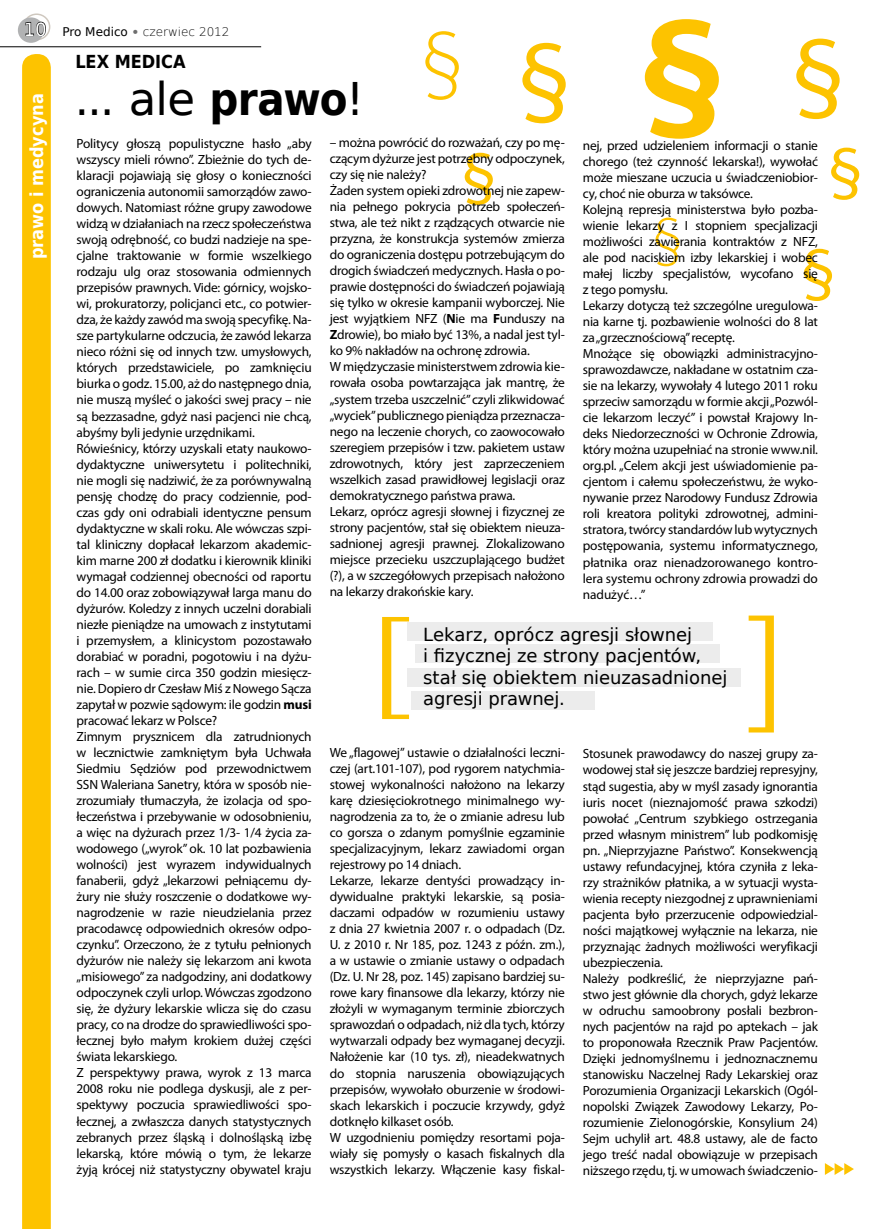
<style>
.page{position:relative;width:872px;height:1229px;background:#fff}
.page>*{position:absolute;margin:0;border:0;box-sizing:border-box;transform-origin:0 0}
.t1{font:45px "DejaVu Sans";color:#000}
.t2{font:18px/21.6px "DejaVu Sans";letter-spacing:-.005em;color:#000}
.t3{font:700 18px "DejaVu Sans Condensed";color:#fff}
.t4{font:700 18px "DejaVu Sans Condensed";letter-spacing:-.005em;color:#000}
.t5{font:13.35px/16px "Myriad Pro";letter-spacing:-.015em;color:#000}
.t6{font:200 12px "DejaVu Sans";color:#000}
.s1{font-weight:400;font-size:18px;color:#fff}
.s2{font-weight:400}
.s3{font-family:"Ottawa";font-weight:400;color:#6e6e6e}
.s4{font-family:"DejaVu Sans Condensed";font-weight:700}
.s5{font-weight:700}
</style>
<div class="page">
<div style="left:23px;top:13px;width:27px;height:27px;border:2px solid #cfc8bf;border-radius:50%"></div>
<div style="left:18px;top:17px;width:26px;height:26px;background:#b1b2b3;border-radius:50%"></div>
<hr style="left:0;top:47px;width:261px;height:1px;background:#000">
<svg style="left:25px;top:21px;width:21px;height:16px"></svg>
<div style="left:407px;top:668px;width:334px;height:19px;background:#ececec"></div>
<div style="left:415px;top:644px;width:304px;height:19px;background:#ececec"></div>
<div style="left:407px;top:622px;width:306px;height:19px;background:#ececec"></div>
<div style="left:411px;top:691px;width:184px;height:19px;background:#ececec"></div>
<svg style="left:22px;top:54px;width:29px;height:1175px;background:#fdc303"></svg>
<div style="left:30px;top:93px;width:13px;height:222px;background:#fdc300"></div>
<svg style="left:825px;top:1163px;width:29px;height:12px"></svg>
<svg style="left:522px;top:43px;width:44px;height:80px"></svg>
<svg style="left:465px;top:153px;width:28px;height:52px"></svg>
<svg style="left:425px;top:31px;width:34px;height:69px"></svg>
<svg style="left:655px;top:218px;width:24px;height:48px"></svg>
<svg style="left:645px;top:19px;width:74px;height:120px"></svg>
<svg style="left:796px;top:39px;width:43px;height:80px"></svg>
<svg style="left:804px;top:249px;width:28px;height:52px"></svg>
<svg style="left:831px;top:148px;width:28px;height:52px"></svg>
<svg style="left:382px;top:617px;width:27px;height:102px"></svg>
<svg style="left:748px;top:615px;width:26px;height:117px"></svg>
<p class="t6" style="left:24px;top:22px;width:207px"><span class="s1">10</span> <span class="s2">Pro Medico</span> <span class="s3">•</span> czerwiec 2012</p>
<h2 class="t3" style="left:22px;top:259px;width:168px;rotate:-90deg">prawo i medycyna</h2>
<h2 class="t4" style="left:75px;top:47px;width:112px">LEX MEDICA</h2>
<h1 class="t1" style="left:75px;top:63px;width:291px">... ale <span class="s4">prawo</span>!</h1>
<p class="t5" style="left:77px;top:135px;width:237px">Politycy głoszą populistyczne hasło „aby wszyscy mieli równo”. Zbieżnie do tych de&shy;klaracji pojawiają się głosy o konieczności ograniczenia autonomii samorządów zawo&shy;dowych. Natomiast różne grupy zawodowe widzą w działaniach na rzecz społeczeństwa swoją odrębność, co budzi nadzieje na spe&shy;cjalne traktowanie w formie wszelkiego rodzaju ulg oraz stosowania odmiennych przepisów prawnych. Vide: górnicy, wojsko&shy;wi, prokuratorzy, policjanci etc., co potwier&shy;dza, że każdy zawód ma swoją specyfikę. Na&shy;sze partykularne odczucia, że zawód lekarza nieco różni się od innych tzw. umysłowych, których przedstawiciele, po zamknięciu biurka o godz. 15.00, aż do następnego dnia, nie muszą myśleć o jakości swej pracy – nie są bezzasadne, gdyż nasi pacjenci nie chcą, abyśmy byli jedynie urzędnikami.<br>Rówieśnicy, którzy uzyskali etaty naukowo&shy;dydaktyczne uniwersytetu i politechniki, nie mogli się nadziwić, że za porównywalną pensję chodzę do pracy codziennie, pod&shy;czas gdy oni odrabiali identyczne pensum dydaktyczne w skali roku. Ale wówczas szpi&shy;tal kliniczny dopłacał lekarzom akademic&shy;kim marne 200 zł dodatku i kierownik kliniki wymagał codziennej obecności od raportu do 14.00 oraz zobowiązywał larga manu do dyżurów. Koledzy z innych uczelni dorabiali niezłe pieniądze na umowach z instytutami i przemysłem, a klinicystom pozostawało dorabiać w poradni, pogotowiu i na dyżu&shy;rach – w sumie circa 350 godzin miesięcz&shy;nie. Dopiero dr Czesław Miś z Nowego Sącza zapytał w pozwie sądowym: ile godzin <span class="s5">musi </span>pracować lekarz w Polsce?<br>Zimnym prysznicem dla zatrudnionych w lecznictwie zamkniętym była Uchwała Siedmiu Sędziów pod przewodnictwem SSN Waleriana Sanetry, która w sposób nie&shy;zrozumiały tłumaczyła, że izolacja od spo&shy;łeczeństwa i przebywanie w odosobnieniu, a więc na dyżurach przez 1/3- 1/4 życia za&shy;wodowego („wyrok” ok. 10 lat pozbawienia wolności) jest wyrazem indywidualnych fanaberii, gdyż „lekarzowi pełniącemu dy&shy;żury nie służy roszczenie o dodatkowe wy&shy;nagrodzenie w razie nieudzielania przez pracodawcę odpowiednich okresów odpo&shy;czynku”. Orzeczono, że z tytułu pełnionych dyżurów nie należy się lekarzom ani kwota „misiowego” za nadgodziny, ani dodatkowy odpoczynek czyli urlop. Wówczas zgodzono się, że dyżury lekarskie wlicza się do czasu pracy, co na drodze do sprawiedliwości spo&shy;łecznej było małym krokiem dużej części świata lekarskiego.<br>Z perspektywy prawa, wyrok z 13 marca 2008 roku nie podlega dyskusji, ale z per&shy;spektywy poczucia sprawiedliwości spo&shy;łecznej, a zwłaszcza danych statystycznych zebranych przez śląską i dolnośląską izbę lekarską, które mówią o tym, że lekarze żyją krócej niż statystyczny obywatel kraju</p>
<p class="t5" style="left:330px;top:134px;width:237px">– można powrócić do rozważań, czy po mę&shy;czącym dyżurze jest potrzebny odpoczynek, czy się nie należy?<br>Żaden system opieki zdrowotnej nie zapew&shy;nia pełnego pokrycia potrzeb społeczeń&shy;stwa, ale też nikt z rządzących otwarcie nie przyzna, że konstrukcja systemów zmierza do ograniczenia dostępu potrzebującym do drogich świadczeń medycznych. Hasła o po&shy;prawie dostępności do świadczeń pojawiają się tylko w okresie kampanii wyborczej. Nie jest wyjątkiem NFZ (<span class="s5">N</span>ie ma <span class="s5">F</span>unduszy na <span class="s5">Z</span>drowie), bo miało być 13%, a nadal jest tyl&shy;ko 9% nakładów na ochronę zdrowia.<br>W międzyczasie ministerstwem zdrowia kie&shy;rowała osoba powtarzająca jak mantrę, że „system trzeba uszczelnić” czyli zlikwidować „wyciek” publicznego pieniądza przeznacza&shy;nego na leczenie chorych, co zaowocowało szeregiem przepisów i tzw. pakietem ustaw zdrowotnych, który jest zaprzeczeniem wszelkich zasad prawidłowej legislacji oraz demokratycznego państwa prawa.<br>Lekarz, oprócz agresji słownej i fizycznej ze strony pacjentów, stał się obiektem nieuza&shy;sadnionej agresji prawnej. Zlokalizowano miejsce przecieku uszczuplającego budżet (?), a w szczegółowych przepisach nałożono na lekarzy drakońskie kary.</p>
<h2 class="t2" style="left:423px;top:623px;width:306px">Lekarz, oprócz agresji słownej<br>i fizycznej ze strony pacjentów, stał się obiektem nieuzasadnionej agresji prawnej.</h2>
<p class="t5" style="left:330px;top:744px;width:237px">We „flagowej” ustawie o działalności leczni&shy;czej (art.101-107), pod rygorem natychmia&shy;stowej wykonalności nałożono na lekarzy karę dziesięciokrotnego minimalnego wy&shy;nagrodzenia za to, że o zmianie adresu lub co gorsza o zdanym pomyślnie egzaminie specjalizacyjnym, lekarz zawiadomi organ rejestrowy po 14 dniach.<br>Lekarze, lekarze dentyści prowadzący in&shy;dywidualne praktyki lekarskie, są posia&shy;daczami odpadów w rozumieniu ustawy z dnia 27 kwietnia 2007 r. o odpadach (Dz.<br>U. z 2010 r. Nr 185, poz. 1243 z późn. zm.), a w ustawie o zmianie ustawy o odpadach (Dz. U. Nr 28, poz. 145) zapisano bardziej su&shy;rowe kary finansowe dla lekarzy, którzy nie złożyli w wymaganym terminie zbiorczych sprawozdań o odpadach, niż dla tych, którzy wytwarzali odpady bez wymaganej decyzji.<br>Nałożenie kar (10 tys. zł), nieadekwatnych do stopnia naruszenia obowiązujących przepisów, wywołało oburzenie w środowi&shy;skach lekarskich i poczucie krzywdy, gdyż dotknęło kilkaset osób.<br>W uzgodnieniu pomiędzy resortami poja&shy;wiały się pomysły o kasach fiskalnych dla wszystkich lekarzy. Włączenie kasy fiskal-</p>
<p class="t5" style="left:583px;top:137px;width:237px">nej, przed udzieleniem informacji o stanie chorego (też czynność lekarska!), wywołać może mieszane uczucia u świadczeniobior&shy;cy, choć nie oburza w taksówce.<br>Kolejną represją ministerstwa było pozba&shy;wienie lekarzy z I stopniem specjalizacji możliwości zawierania kontraktów z NFZ, ale pod naciskiem izby lekarskiej i wobec małej liczby specjalistów, wycofano się z tego pomysłu.<br>Lekarzy dotyczą też szczególne uregulowa&shy;nia karne tj. pozbawienie wolności do 8 lat za „grzecznościową” receptę.<br>Mnożące się obowiązki administracyjno&shy;sprawozdawcze, nakładane w ostatnim cza&shy;sie na lekarzy, wywołały 4 lutego 2011 roku sprzeciw samorządu w formie akcji „Pozwól&shy;cie lekarzom leczyć” i powstał Krajowy In&shy;deks Niedorzeczności w Ochronie Zdrowia, który można uzupełniać na stronie www.nil. org.pl. „Celem akcji jest uświadomienie pa&shy;cjentom i całemu społeczeństwu, że wyko&shy;nywanie przez Narodowy Fundusz Zdrowia roli kreatora polityki zdrowotnej, admini&shy;stratora, twórcy standardów lub wytycznych postępowania, systemu informatycznego, płatnika oraz nienadzorowanego kontro&shy;lera systemu ochrony zdrowia prowadzi do nadużyć…”</p>
<p class="t5" style="left:583px;top:746px;width:237px">Stosunek prawodawcy do naszej grupy za&shy;wodowej stał się jeszcze bardziej represyjny, stąd sugestia, aby w myśl zasady ignorantia iuris nocet (nieznajomość prawa szkodzi) powołać „Centrum szybkiego ostrzegania przed własnym ministrem” lub podkomisję pn. „Nieprzyjazne Państwo”. Konsekwencją ustawy refundacyjnej, która czyniła z leka&shy;rzy strażników płatnika, a w sytuacji wysta&shy;wienia recepty niezgodnej z uprawnieniami pacjenta było przerzucenie odpowiedzial&shy;ności majątkowej wyłącznie na lekarza, nie przyznając żadnych możliwości weryfikacji ubezpieczenia.<br>Należy podkreślić, że nieprzyjazne pań&shy;stwo jest głównie dla chorych, gdyż lekarze w odruchu samoobrony posłali bezbron&shy;nych pacjentów na rajd po aptekach – jak to proponowała Rzecznik Praw Pacjentów.<br>Dzięki jednomyślnemu i jednoznacznemu stanowisku Naczelnej Rady Lekarskiej oraz Porozumienia Organizacji Lekarskich (Ogól&shy;nopolski Związek Zawodowy Lekarzy, Po&shy;rozumienie Zielonogórskie, Konsylium 24)<br>Sejm uchylił art. 48.8 ustawy, ale de facto jego treść nadal obowiązuje w przepisach niższego rzędu, tj. w umowach świadczenio-</p>
</div>
